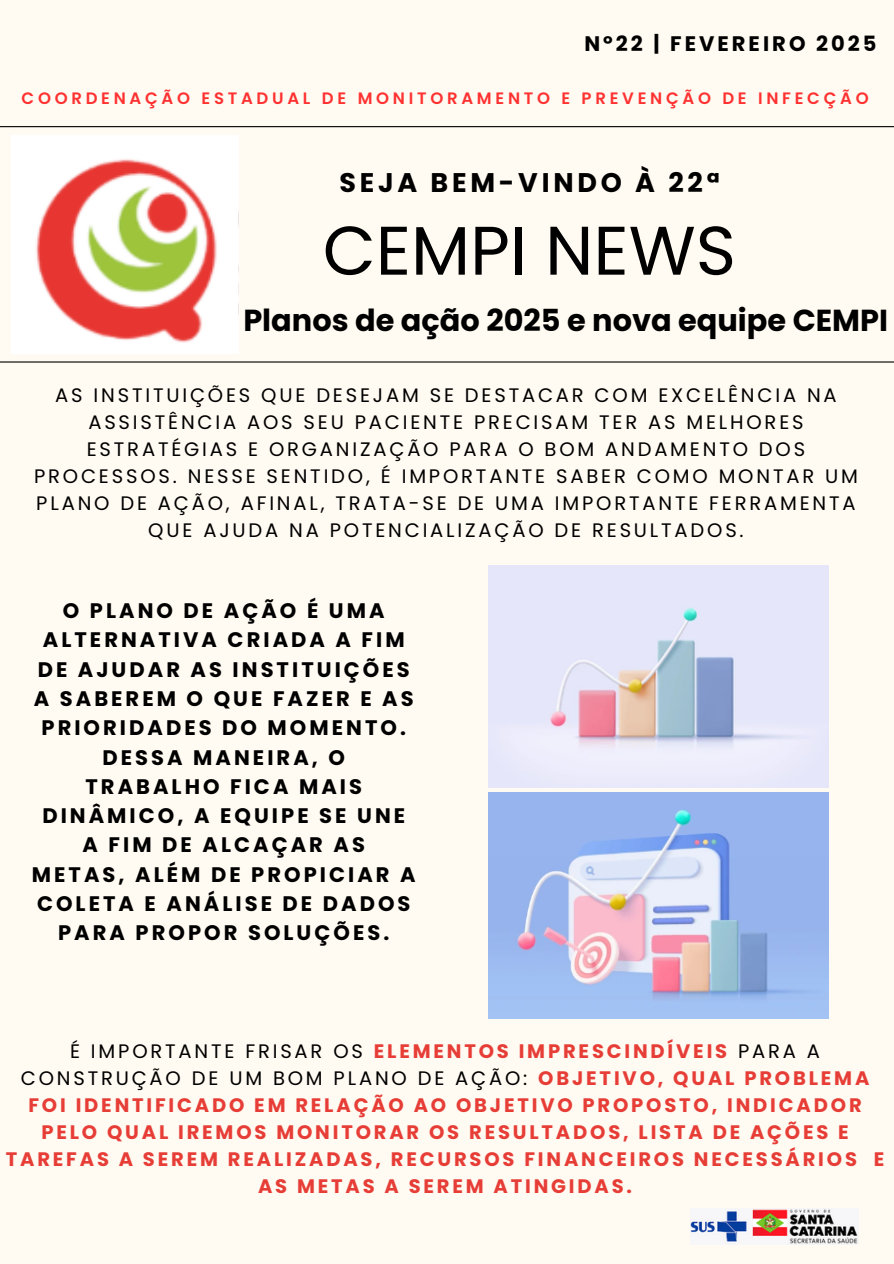
<style>
.page{position:relative;width:894px;height:1264px;background:#fff}
.page>*{position:absolute;margin:0;border:0;box-sizing:border-box;transform-origin:0 0}
.t1{font:68.7px "Poppins";color:#000}
.t2{font:700 30.3px "Poppins";color:#000}
.t3{font:700 26.85px "Poppins";letter-spacing:.14em;color:#000}
.t4{font:700 21px/29.2px "Poppins";letter-spacing:.145em;color:#000;text-align:center}
.t5{font:19.5px/27px "Poppins";letter-spacing:.145em;color:#000;text-align:center}
.t6{font:700 19.5px/27px "Poppins";letter-spacing:.145em;color:#e73d37;text-align:center}
.t7{font:600 16.5px "Poppins";letter-spacing:.225em;color:#ff3131}
.s1{font-weight:400;color:#000}
</style>
<div class="page">
<div style="left:0;top:0;width:893px;height:1263px;background:#fffbf2"></div>
<hr style="left:0;top:361px;width:893px;height:1px;background:#000">
<hr style="left:0;top:126px;width:893px;height:1px;background:#000">
<img style="left:12px;top:135px;width:226px;height:218px">
<img style="left:690px;top:1209px;width:167px;height:35px">
<img style="left:488px;top:565px;width:340px;height:222px">
<img style="left:488px;top:792px;width:340px;height:226px">
<p class="t4" style="left:584px;top:29px;width:293px">Nº22 | FEVEREIRO 2025</p>
<h4 class="t7" style="left:22px;top:87px;width:848px">COORDENAÇÃO ESTADUAL DE MONITORAMENTO E PREVENÇÃO DE INFECÇÃO</h4>
<p class="t3" style="left:339px;top:164px;width:381px">SEJA BEM-VINDO À 22ª</p>
<p class="t1" style="left:322px;top:202px;width:414px">CEMPI NEWS</p>
<h3 class="t2" style="left:243px;top:299px;width:646px">Planos de ação 2025 e nova equipe CEMPI</h3>
<h1 class="t5" style="left:34px;top:382px;width:825px">AS INSTITUIÇÕES QUE DESEJAM SE DESTACAR COM EXCELÊNCIA NA ASSISTÊNCIA AOS SEU PACIENTE PRECISAM TER AS MELHORES ESTRATÉGIAS E ORGANIZAÇÃO PARA O BOM ANDAMENTO DOS PROCESSOS. NESSE SENTIDO, É IMPORTANTE SABER COMO MONTAR UM PLANO DE AÇÃO, AFINAL, TRATA-SE DE UMA IMPORTANTE FERRAMENTA QUE AJUDA NA POTENCIALIZAÇÃO DE RESULTADOS.</h1>
<p class="t4" style="left:32px;top:596px;width:385px">O PLANO DE AÇÃO É UMA<br>ALTERNATIVA CRIADA A FIM<br>DE AJUDAR AS INSTITUIÇÕES<br>A SABEREM O QUE FAZER E AS<br>PRIORIDADES DO MOMENTO.<br>DESSA MANEIRA, O<br>TRABALHO FICA MAIS<br>DINÂMICO, A EQUIPE SE UNE<br>A FIM DE ALCAÇAR AS<br>METAS, ALÉM DE PROPICIAR A<br>COLETA E ANÁLISE DE DADOS<br>PARA PROPOR SOLUÇÕES.</p>
<p class="t6" style="left:6px;top:1037px;width:879px"><span class="s1">É IMPORTANTE FRISAR OS</span> ELEMENTOS IMPRESCINDÍVEIS <span class="s1">PARA A CONSTRUÇÃO DE UM BOM PLANO DE AÇÃO:</span> OBJETIVO, QUAL PROBLEMA FOI IDENTIFICADO EM RELAÇÃO AO OBJETIVO PROPOSTO, INDICADOR PELO QUAL IREMOS MONITORAR OS RESULTADOS, LISTA DE AÇÕES E TAREFAS A SEREM REALIZADAS, RECURSOS FINANCEIROS NECESSÁRIOS E AS METAS A SEREM ATINGIDAS.</p>
</div>
